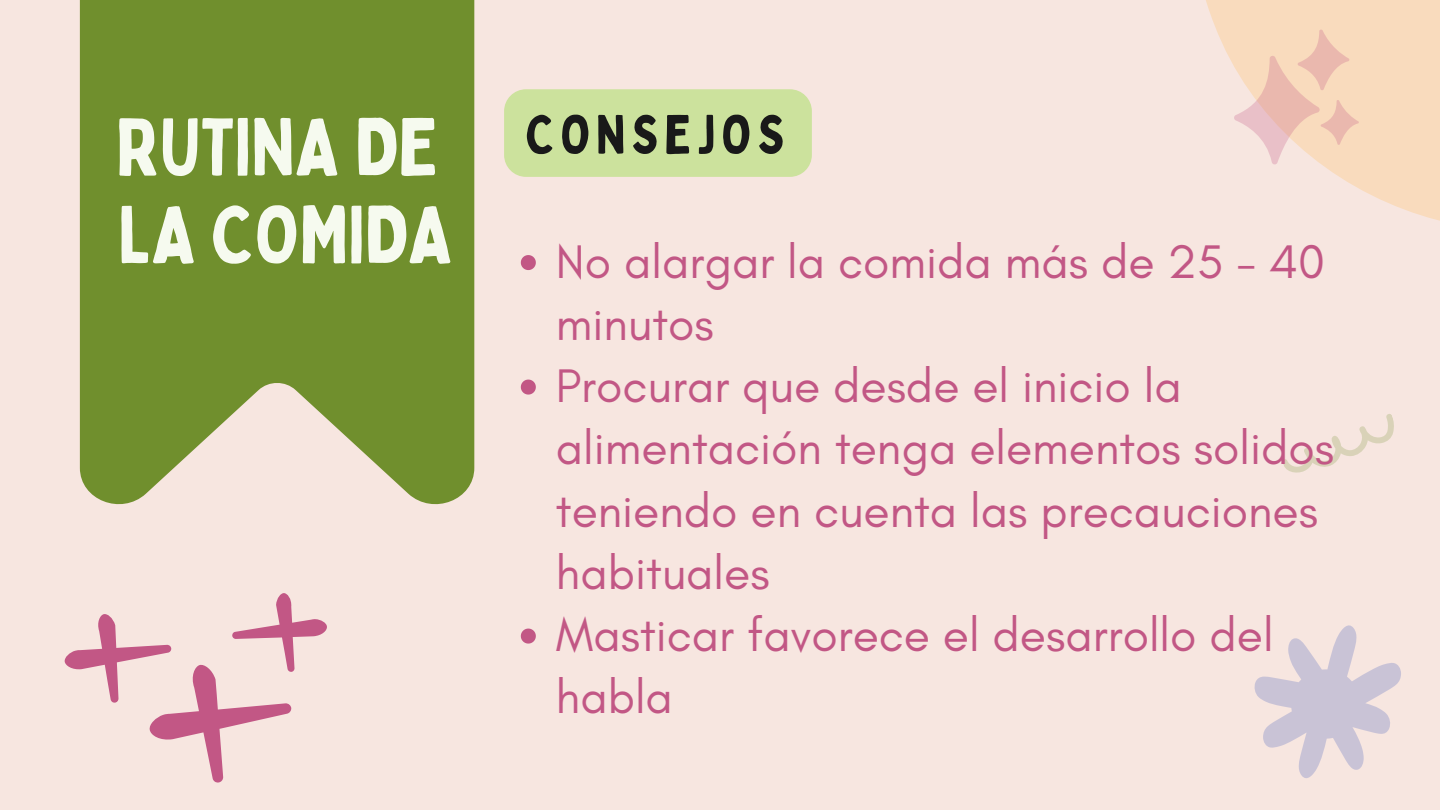
<style>
.page{position:relative;width:1440px;height:810px;background:#f7e6e0}
.page>*{position:absolute;margin:0;border:0;box-sizing:border-box;transform-origin:0 0}
.t1{font:80px/87.8px "Bobby Jones";color:#f6faef}
.t2{font:54px "Bobby Jones";letter-spacing:.1em;color:#191919}
.t3{font:48px/62.2px "Glacial Indifference";color:#c25785}
</style>
<div class="page">
<svg style="left:80px;top:0;width:394px;height:505px;background:#7d973e"></svg>
<div style="left:504px;top:89px;width:308px;height:88px;background:#cce29d;border-radius:22px"></div>
<svg style="left:64px;top:593px;width:263px;height:190px"></svg>
<svg style="left:1206px;top:0;width:234px;height:221px;fill:#f9dbbd"></svg>
<svg style="left:1234px;top:30px;width:125px;height:135px;background:#f3d1bf"></svg>
<svg style="left:1254px;top:625px;width:147px;height:153px"></svg>
<svg style="left:1283px;top:414px;width:111px;height:59px"></svg>
<svg style="left:521px;top:255px;width:15px;height:15px"></svg>
<svg style="left:521px;top:380px;width:15px;height:15px"></svg>
<svg style="left:521px;top:629px;width:15px;height:15px"></svg>
<p class="t1" style="left:116px;top:101px;width:338px">RUTINA DE<br>LA COMIDA</p>
<p class="t2" style="left:526px;top:100px;width:261px">CONSEJOS</p>
<p class="t3" style="left:556px;top:230px;width:771px">No alargar la comida más de 25 - 40 minutos</p>
<h1 class="t3" style="left:556px;top:354px;width:780px">Procurar que desde el inicio la alimentación tenga elementos solidos teniendo en cuenta las precauciones habituales</h1>
<h2 class="t3" style="left:556px;top:603px;width:719px">Masticar favorece el desarrollo del habla</h2>
</div>
